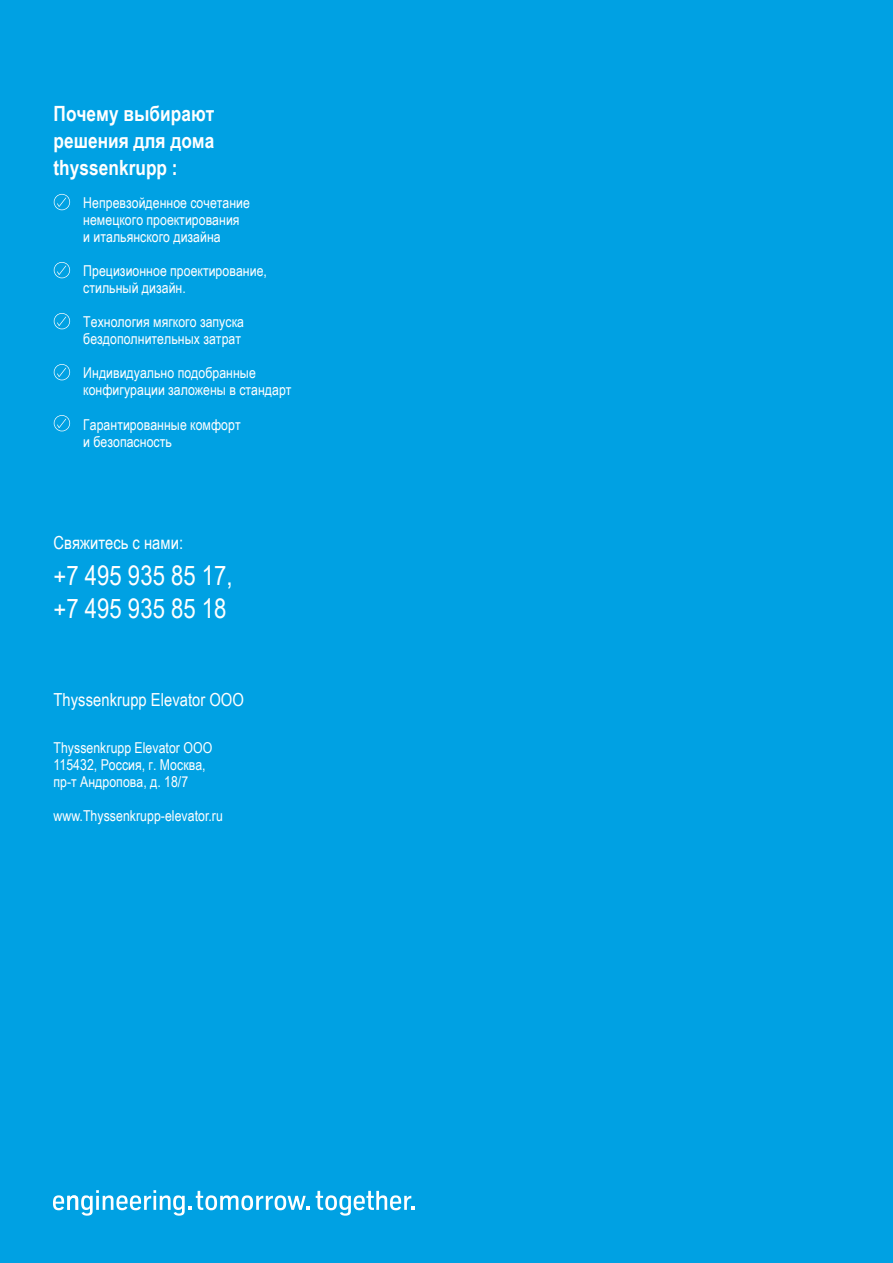
<style>
.page{position:relative;width:893px;height:1263px;background:#00a1e3}
.page>*{position:absolute;margin:0;border:0;box-sizing:border-box;transform-origin:0 0}
.t1{font:27px/32.4px "Arial Narrow";letter-spacing:.005em;color:#fff}
.t2{font:700 21px/27px "Arial Narrow";letter-spacing:.005em;color:#fff;text-align:justify}
.t3{font:18px "Arial Narrow";letter-spacing:.005em;color:#fff}
.t4{font:15px/17px "Arial Narrow";letter-spacing:.005em;color:#fff}
</style>
<div class="page">
<svg style="left:54px;top:194px;width:16px;height:16px"></svg>
<svg style="left:54px;top:262px;width:16px;height:16px"></svg>
<svg style="left:54px;top:313px;width:16px;height:16px"></svg>
<svg style="left:54px;top:364px;width:16px;height:16px"></svg>
<svg style="left:54px;top:415px;width:16px;height:16px"></svg>
<svg style="left:316px;top:1191px;width:98px;height:25px"></svg>
<svg style="left:53px;top:1190px;width:256px;height:26px"></svg>
<h2 class="t2" style="left:54px;top:99px;width:162px">Почему выбирают решения для дома thyssenkrupp :</h2>
<p class="t4" style="left:83px;top:194px;width:168px">Непревзойденное сочетание немецкого проектирования и итальянского дизайна</p>
<p class="t4" style="left:83px;top:262px;width:185px">Прецизионное проектирование, стильный дизайн.</p>
<p class="t4" style="left:83px;top:313px;width:162px">Технология мягкого запуска бездополнительных затрат</p>
<p class="t4" style="left:83px;top:364px;width:210px">Индивидуально подобранные конфигурации заложены в стандарт</p>
<p class="t4" style="left:83px;top:415px;width:159px">Гарантированные комфорт и безопасность</p>
<p class="t3" style="left:54px;top:529px;width:131px">Свяжитесь с нами:</p>
<h1 class="t1" style="left:54px;top:558px;width:181px">+7 495 935 85 17, +7 495 935 85 18</h1>
<p class="t3" style="left:54px;top:686px;width:192px">Thyssenkrupp Elevator OOO</p>
<p class="t4" style="left:54px;top:738px;width:160px">Thyssenkrupp Elevator OOO<br>115432, Россия, г. Москва, пр-т Андропова, д. 18/7</p>
<p class="t4" style="left:54px;top:806px;width:171px">www.Thyssenkrupp-elevator.ru</p>
</div>
